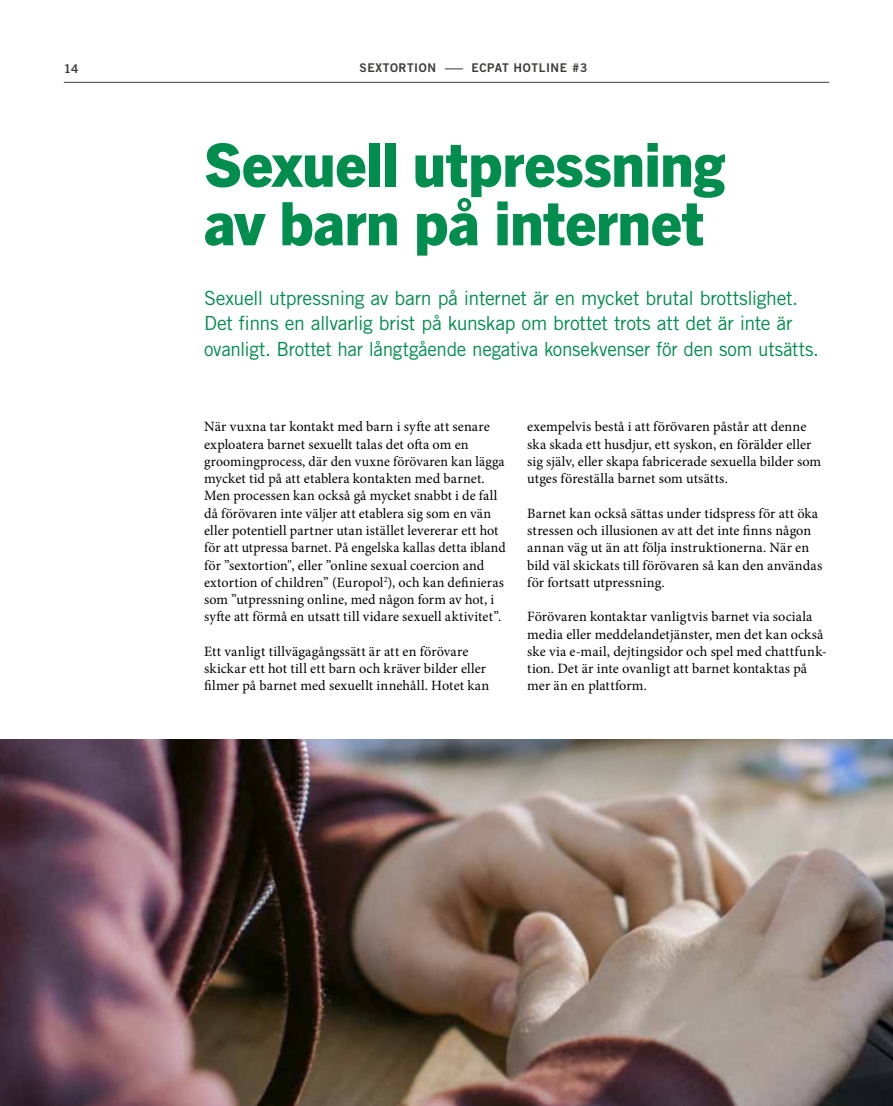
<style>
.page{position:relative;width:893px;height:1106px;background:#fff}
.page>*{position:absolute;margin:0;border:0;box-sizing:border-box;transform-origin:0 0}
.t1{font:800 60px/58.5px "Trade Gothic Next LT Pro";letter-spacing:-.005em;color:#008d4d}
.t2{font:19.5px/25.5px "Trade Gothic LT Std";letter-spacing:-.015em;color:#008d4d}
.t3{font:14.25px/17.2px "Minion Pro";letter-spacing:.01em;color:#000}
.t4{font:12px "Trade Gothic LT Std Bd 2";letter-spacing:.05em;color:#3c3c3b}
</style>
<div class="page">
<img style="left:0;top:739px;width:893px;height:367px">
<hr style="left:64px;top:82px;width:765px;height:1px;background:#3c3c3b">
<p class="t4" style="left:64px;top:61px;width:16px">14</p>
<p class="t4" style="left:360px;top:61px;width:229px">SEXTORTION ––– ECPAT HOTLINE #3</p>
<h1 class="t1" style="left:204px;top:132px;width:522px">Sexuell utpressning av barn på internet</h1>
<h2 class="t2" style="left:204px;top:285px;width:616px">Sexuell utpressning av barn på internet är en mycket brutal brottslighet.<br>Det finns en allvarlig brist på kunskap om brottet trots att det är inte är ovanligt. Brottet har långtgående negativa konsekvenser för den som utsätts.</h2>
<p class="t3" style="left:204px;top:418px;width:303px">När vuxna tar kontakt med barn i syfte att senare exploatera barnet sexuellt talas det ofta om en groomingprocess, där den vuxne förövaren kan lägga mycket tid på att etablera kontakten med barnet.<br>Men processen kan också gå mycket snabbt i de fall då förövaren inte väljer att etablera sig som en vän eller potentiell partner utan istället levererar ett hot för att utpressa barnet. På engelska kallas detta ibland för ”sextortion", eller ”online sexual coercion and extortion of children” (Europol<sup>2</sup>), och kan definieras som ”utpressning online, med någon form av hot, i syfte att förmå en utsatt till vidare sexuell aktivitet”.</p>
<p class="t3" style="left:204px;top:642px;width:287px">Ett vanligt tillvägagångssätt är att en förövare skickar ett hot till ett barn och kräver bilder eller filmer på barnet med sexuellt innehåll. Hotet kan</p>
<p class="t3" style="left:527px;top:418px;width:295px">exempelvis bestå i att förövaren påstår att denne ska skada ett husdjur, ett syskon, en förälder eller sig själv, eller skapa fabricerade sexuella bilder som utges föreställa barnet som utsätts.</p>
<p class="t3" style="left:527px;top:504px;width:296px">Barnet kan också sättas under tidspress för att öka stressen och illusionen av att det inte finns någon annan väg ut än att följa instruktionerna. När en bild väl skickats till förövaren så kan den användas för fortsatt utpressning.</p>
<p class="t3" style="left:527px;top:608px;width:301px">Förövaren kontaktar vanligtvis barnet via sociala media eller meddelandetjänster, men det kan också ske via e-mail, dejtingsidor och spel med chattfunk&shy;tion. Det är inte ovanligt att barnet kontaktas på mer än en plattform.</p>
</div>
